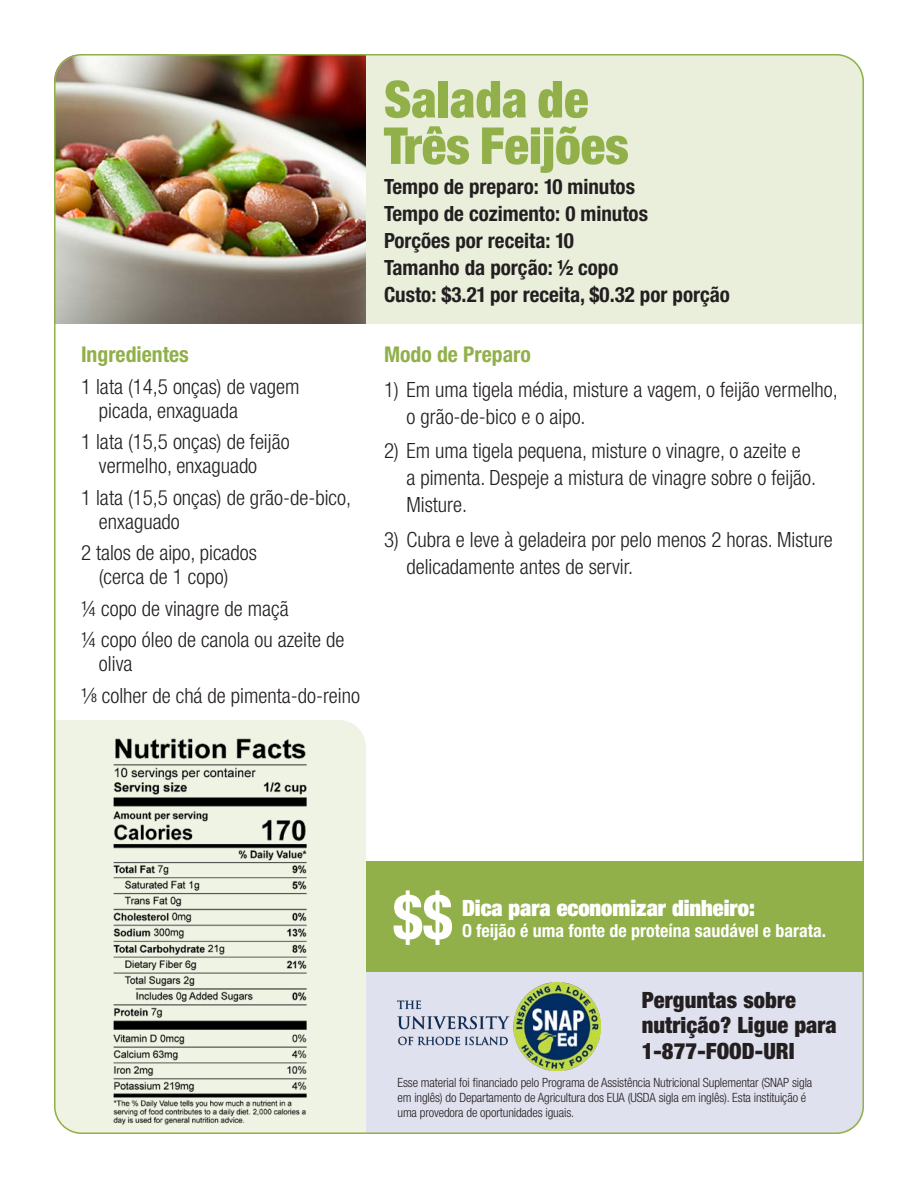
<style>
.page{position:relative;width:918px;height:1188px;background:#fff}
.page>*{position:absolute;margin:0;border:0;box-sizing:border-box;transform-origin:0 0}
.t1{font:700 condensed 62.1px "Helvetica Neue LT Pro";color:#fff}
.Recipe_Title{font:900 condensed 51px/46.5px "Helvetica Neue LT Pro";color:#91b04a}
.t2{font:900 condensed 22.5px/25.5px "Helvetica Neue LT Pro";letter-spacing:.005em;color:#231f20}
.t3{font:900 condensed 22.5px "Helvetica Neue LT Pro";color:#fff}
.t4{font:700 condensed 21.75px "Helvetica Neue LT Pro";color:#91b04a}
.Directions_lists{font:300 condensed 21px/27px "Helvetica Neue LT Pro";color:#231f20}
.Ingredients_list{font:300 condensed 21px/24px "Helvetica Neue LT Pro";color:#231f20}
.Recipe_details{font:700 condensed 21px "Helvetica Neue LT Pro";color:#231f20}
.t5{font:700 condensed 18px "Helvetica Neue LT Pro";color:#fff}
.t6{font:300 condensed 12.75px "Helvetica Neue LT Pro";letter-spacing:-.01em;color:#231f20}
.s1{font-weight:400;font-size:12.3px}
</style>
<div class="page">
<div style="left:54px;top:720px;width:312px;height:414px;background:#eef3e4"></div>
<img style="left:54px;top:54px;width:312px;height:270px">
<div style="left:366px;top:54px;width:498px;height:270px;background:#e9efdb"></div>
<div style="left:366px;top:972px;width:498px;height:162px;background:#e0e1ee"></div>
<img style="left:398px;top:983px;width:202px;height:88px">
<div style="left:366px;top:861px;width:498px;height:111px;background:#91b04a"></div>
<img style="left:110px;top:735px;width:200px;height:391px">
<p class="t4" style="left:81px;top:342px;width:109px">Ingredientes</p>
<p class="Ingredients_list" style="left:99px;top:374px;width:202px;text-indent:-18px">1 lata (14,5 onças) de vagem picada, enxaguada</p>
<p class="Ingredients_list" style="left:99px;top:429px;width:192px;text-indent:-18px">1 lata (15,5 onças) de feijão vermelho, enxaguado</p>
<p class="Ingredients_list" style="left:99px;top:485px;width:254px;text-indent:-18px">1 lata (15,5 onças) de grão-de-bico, enxaguado</p>
<p class="Ingredients_list" style="left:81px;top:540px;width:177px;text-align:center">2 talos de aipo, picados (cerca de 1 copo)</p>
<p class="Ingredients_list" style="left:81px;top:596px;width:209px">¼ copo de vinagre de maçã</p>
<p class="Ingredients_list" style="left:99px;top:627px;width:247px;text-indent:-18px">¼ copo óleo de canola ou azeite de oliva</p>
<p class="Ingredients_list" style="left:81px;top:683px;width:281px">¹∕<span class="s1">8</span> colher de chá de pimenta-do-reino</p>
<p class="Recipe_Title" style="left:384px;top:75px;width:246px">Salada de<br>Três Feijões</p>
<p class="Recipe_details" style="left:384px;top:174px;width:253px">Tempo de preparo: 10 minutos</p>
<p class="Recipe_details" style="left:384px;top:201px;width:266px">Tempo de cozimento: 0 minutos</p>
<p class="Recipe_details" style="left:384px;top:228px;width:191px">Porções por receita: 10</p>
<p class="Recipe_details" style="left:384px;top:255px;width:236px">Tamanho da porção: ½ copo</p>
<p class="Recipe_details" style="left:384px;top:282px;width:348px">Custo: $3.21 por receita, $0.32 por porção</p>
<p class="t4" style="left:384px;top:342px;width:148px">Modo de Preparo</p>
<p class="Directions_lists" style="left:406px;top:375px;width:433px;text-indent:-22px">1) Em uma tigela média, misture a vagem, o feijão vermelho, o grão-de-bico e o aipo.</p>
<p class="Directions_lists" style="left:406px;top:437px;width:411px;text-indent:-22px">2) Em uma tigela pequena, misture o vinagre, o azeite e<br>a pimenta. Despeje a mistura de vinagre sobre o feijão.<br>Misture.</p>
<p class="Directions_lists" style="left:406px;top:525px;width:428px;text-indent:-22px">3) Cubra e leve à geladeira por pelo menos 2 horas. Misture delicadamente antes de servir.</p>
<p class="t1" style="left:393px;top:881px;width:61px">$$</p>
<p class="t3" style="left:462px;top:893px;width:294px">Dica para economizar dinheiro:</p>
<p class="t5" style="left:462px;top:920px;width:366px">O feijão é uma fonte de proteína saudável e barata.</p>
<p class="t2" style="left:642px;top:987px;width:197px">Perguntas sobre nutrição? Ligue para<br>1-877-FOOD-URI</p>
<p class="t6" style="left:398px;top:1076px;width:416px">Esse material foi financiado pelo Programa de Assistência Nutricional Suplementar (SNAP sigla</p>
<p class="t6" style="left:398px;top:1091px;width:410px">em inglês) do Departamento de Agricultura dos EUA (USDA sigla em inglês). Esta instituição é</p>
<p class="t6" style="left:398px;top:1106px;width:178px">uma provedora de oportunidades iguais.</p>
</div>
